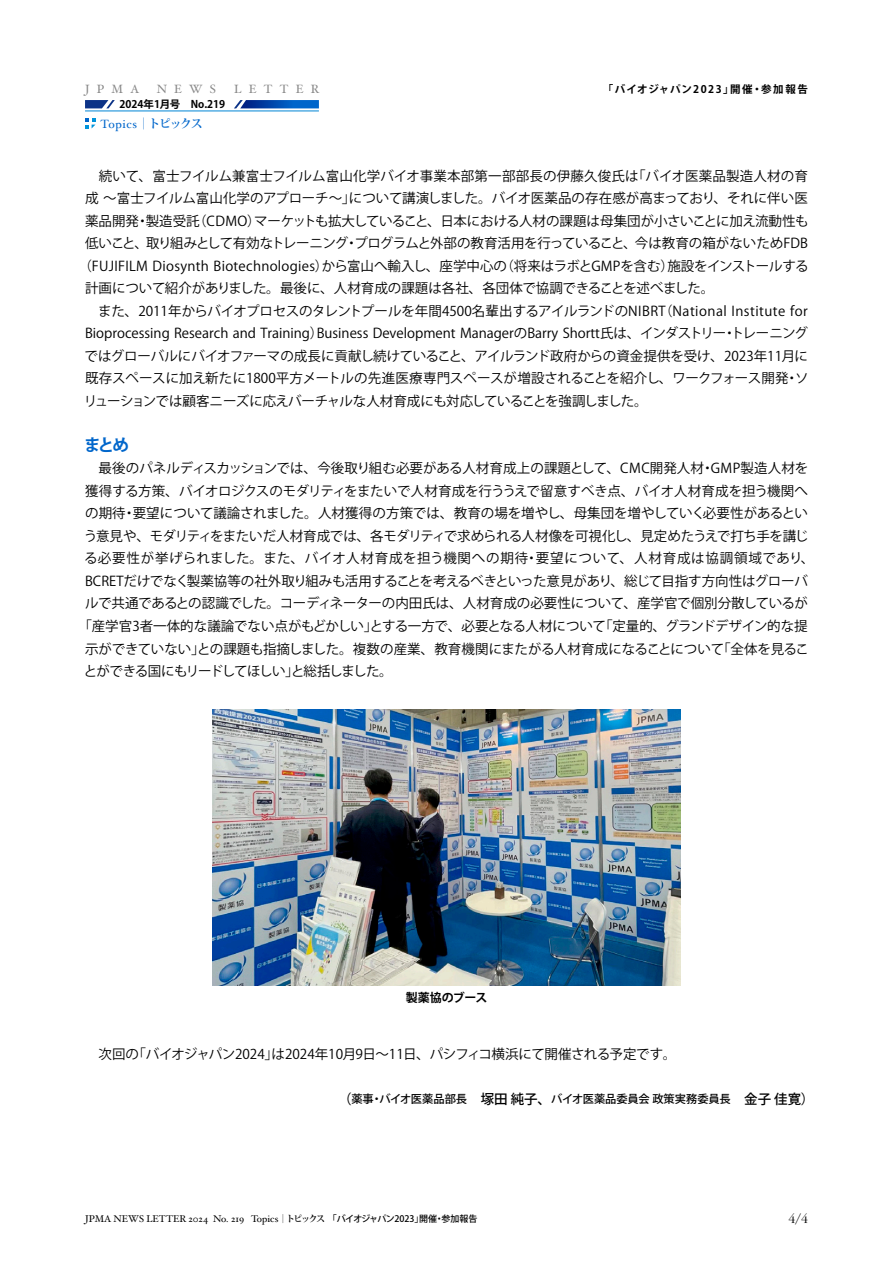
<style>
.page{position:relative;width:893px;height:1263px;background:#fff}
.page>*{position:absolute;margin:0;border:0;box-sizing:border-box;transform-origin:0 0}
.t1{font:700 16.5px "Koz Go Pr 6 N";color:#0066cb}
.t2{font:300 13.8px "ITC Garamond Std";color:#000}
.t3{font:13.5px "Koz Go Pr 6 N";color:#000}
.t4{font:13.5px "Koz Go Pr 6 N";letter-spacing:-.02em;color:#000}
.t5{font:13.5px "Koz Go Pr 6 N";letter-spacing:-.03em;color:#000}
.t6{font:13.5px "Koz Go Pr 6 N";letter-spacing:.06em;color:#000}
.t7{font:13.5px "Koz Go Pr 6 N";letter-spacing:-.045em;color:#000}
.t8{font:13.5px "Koz Go Pr 6 N";letter-spacing:-.08em;color:#000}
.t9{font:12px "Hoefler Text";letter-spacing:.6em;color:#888}
.t10{font:12px "Hoefler Text";letter-spacing:.05em;color:#0066cb}
.t11{font:700 12px "Koz Go Pr 6 N";letter-spacing:-.015em;color:#000}
.t12{font:500 11.25px "Koz Go Pr 6 N";color:#000}
.t13{font:700 10.5px "Koz Go Pr 6 N";letter-spacing:.13em;color:#000}
.t14{font:700 10.5px "Koz Go Pr 6 N";color:#000}
.t15{font:9.75px "Hoefler Text";color:#000}
.s1{font-family:"Koz Min Pr 6 N";font-weight:700}
.s2{font-size:13.5px}
.s3{font-family:"Koz Min Pro";font-size:9px}
.s4{font-family:"Koz Min Pro";font-weight:700;font-size:9px}
.s5{font-family:"Koz Go Pr 6 N";font-weight:500;font-size:9px}
</style>
<div class="page">
<svg style="left:85px;top:100px;width:30px;height:8px"></svg>
<svg style="left:234px;top:100px;width:85px;height:8px"></svg>
<hr style="left:85px;top:111px;width:234px;height:1px;background:#0085d6">
<img style="left:213px;top:710px;width:467px;height:275px">
<svg style="left:85px;top:118px;width:11px;height:10px"></svg>
<p class="t9" style="left:85px;top:82px;width:56px">JPMA</p>
<p class="t9" style="left:157px;top:82px;width:61px">NEWS</p>
<p class="t9" style="left:234px;top:82px;width:87px">LETTER</p>
<p class="t14" style="left:119px;top:99px;width:107px">2024年1月号　No.219</p>
<p class="t10" style="left:101px;top:116px;width:104px">Topics<span class="s1">｜トピックス</span></p>
<p class="t13" style="left:603px;top:84px;width:207px">「バイオジャパン2023」開催・参加報告</p>
<p class="t3" style="left:85px;top:168px;width:724px">　続いて、富士フイルム兼富士フイルム富山化学バイオ事業本部第一部部長の伊藤久俊氏は「バイオ医薬品製造人材の育</p>
<p class="t3" style="left:85px;top:191px;width:724px">成 〜富士フイルム富山化学のアプローチ〜」について講演しました。バイオ医薬品の存在感が高まっており、それに伴い医</p>
<p class="t3" style="left:85px;top:213px;width:725px">薬品開発・製造受託（CDMO）マーケットも拡大していること、日本における人材の課題は母集団が小さいことに加え流動性も</p>
<p class="t4" style="left:85px;top:236px;width:724px">低いこと、取り組みとして有効なトレーニング・プログラムと外部の教育活用を行っていること、今は教育の箱がないためFDB</p>
<p class="t3" style="left:79px;top:258px;width:731px">（FUJIFILM Diosynth Biotechnologies）から富山へ輸入し、座学中心の（将来はラボとGMPを含む）施設をインストールする</p>
<p class="t3" style="left:85px;top:281px;width:631px">計画について紹介がありました。最後に、人材育成の課題は各社、各団体で協調できることを述べました。</p>
<p class="t3" style="left:85px;top:303px;width:724px">　また、2011年からバイオプロセスのタレントプールを年間4500名輩出するアイルランドのNIBRT（National Institute for</p>
<p class="t3" style="left:85px;top:326px;width:724px">Bioprocessing Research and Training）Business Development ManagerのBarry Shortt氏は、インダストリー・トレーニング</p>
<p class="t3" style="left:85px;top:348px;width:725px">ではグローバルにバイオファーマの成長に貢献し続けていること、アイルランド政府からの資金提供を受け、2023年11月に</p>
<p class="t3" style="left:85px;top:371px;width:725px">既存スペースに加え新たに1800平方メートルの先進医療専門スペースが増設されることを紹介し、ワークフォース開発・ソ</p>
<p class="t7" style="left:84px;top:393px;width:565px">リューションでは顧客ニーズに応えバーチャルな人材育成にも対応していることを強調しました。</p>
<p class="t1" style="left:84px;top:435px;width:46px">まとめ</p>
<p class="t3" style="left:85px;top:461px;width:725px">　最後のパネルディスカッションでは、今後取り組む必要がある人材育成上の課題として、CMC開発人材・GMP製造人材を</p>
<p class="t3" style="left:85px;top:483px;width:724px">獲得する方策、バイオロジクスのモダリティをまたいで人材育成を行ううえで留意すべき点、バイオ人材育成を担う機関へ</p>
<p class="t3" style="left:85px;top:506px;width:724px">の期待・要望について議論されました。人材獲得の方策では、教育の場を増やし、母集団を増やしていく必要性があるとい</p>
<p class="t5" style="left:84px;top:528px;width:726px">う意見や、モダリティをまたいだ人材育成では、各モダリティで求められる人材像を可視化し、見定めたうえで打ち手を講じ</p>
<p class="t6" style="left:84px;top:551px;width:732px">る必要性が挙げられました。また、バイオ人材育成を担う機関への期待・要望について、人材育成は協調領域であり、</p>
<p class="t4" style="left:85px;top:573px;width:724px">BCRETだけでなく製薬協等の社外取り組みも活用することを考えるべきといった意見があり、総じて目指す方向性はグローバ</p>
<p class="t3" style="left:85px;top:596px;width:724px">ルで共通であるとの認識でした。コーディネーターの内田氏は、人材育成の必要性について、産学官で個別分散しているが</p>
<p class="t3" style="left:79px;top:618px;width:731px">「産学官3者一体的な議論でない点がもどかしい」とする一方で、必要となる人材について「定量的、グランドデザイン的な提</p>
<p class="t3" style="left:85px;top:641px;width:725px">示ができていない」との課題も指摘しました。複数の産業、教育機関にまたがる人材育成になることについて「全体を見るこ</p>
<p class="t8" style="left:84px;top:663px;width:310px">とができる国にもリードしてほしい」と総括しました。</p>
<p class="t11" style="left:406px;top:991px;width:83px">製薬協のブース</p>
<p class="t4" style="left:85px;top:1046px;width:593px">　次回の「バイオジャパン2024」は2024年10月9日〜11日、パシフィコ横浜にて開催される予定です。</p>
<p class="t12" style="left:338px;top:1092px;width:478px"><span class="s2">（</span>薬事・バイオ医薬品部長<span class="s2">　塚田 純子、</span>バイオ医薬品委員会 政策実務委員長<span class="s2">　金子 佳寛）</span></p>
<p class="t15" style="left:85px;top:1213px;width:394px">JPMA NEWS LETTER 2024 No. 219 Topics<span class="s3">｜</span><span class="s4">トピックス</span> <span class="s5">「バイオジャパン2023」開催・参加報告</span></p>
<p class="t2" style="left:789px;top:1212px;width:21px">4/4</p>
</div>
